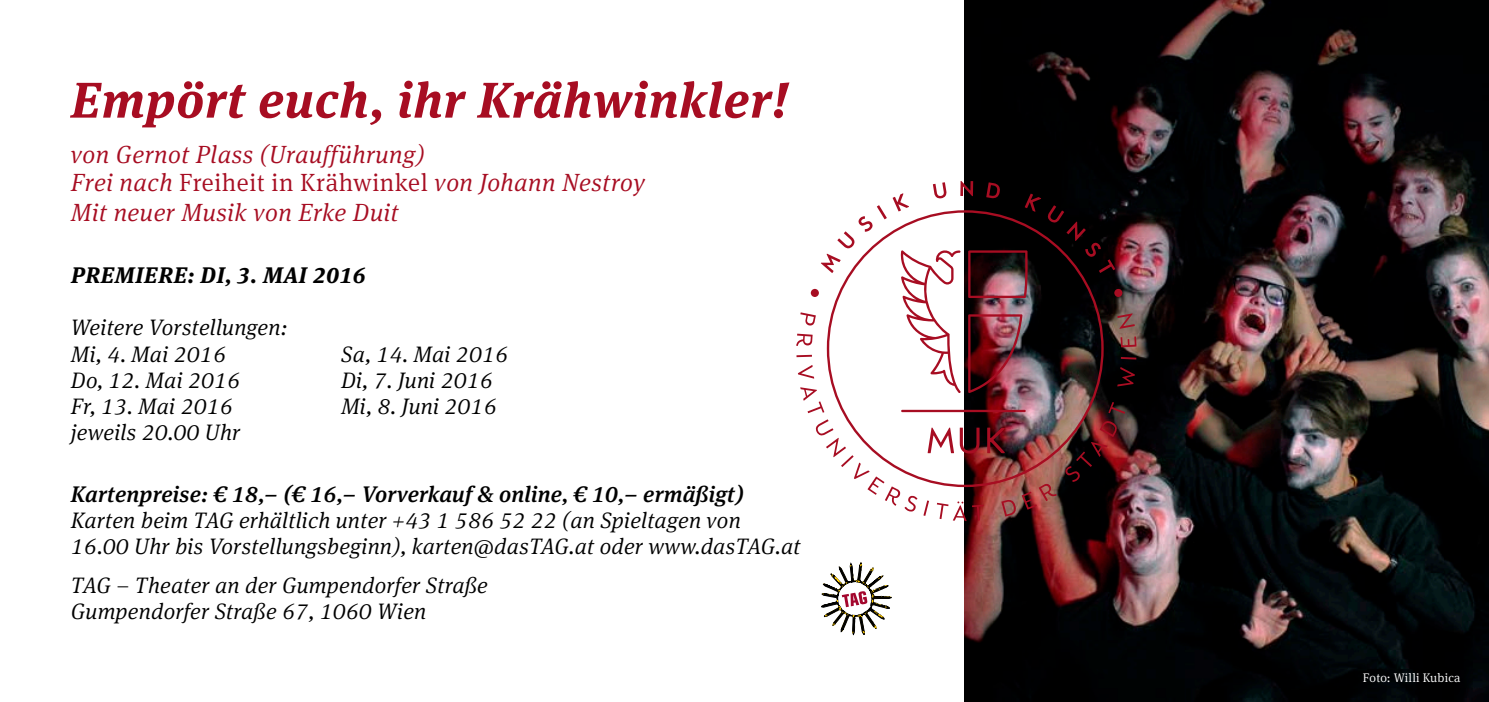
<style>
.page{position:relative;width:1489px;height:702px;background:#fff}
.page>*{position:absolute;margin:0;border:0;box-sizing:border-box;transform-origin:0 0}
.t1{font:italic 700 50px "Meta Serif Pro";letter-spacing:.02em;color:#a70d22}
.t2{font:italic 300 25px/29.5px "Meta Serif Pro";letter-spacing:.02em;color:#a70d22}
.t3{font:italic 300 22.5px/26.2px "Meta Serif Pro";letter-spacing:.01em;color:#000}
.t4{font:italic 500 22.5px "Meta Serif Pro";letter-spacing:.01em;color:#000}
.t5{font:italic 700 22.5px "Meta Serif Pro";letter-spacing:.03em;color:#000}
.t6{font:300 12.5px "Meta Serif Pro";letter-spacing:.015em;color:#fff}
.s1{font-style:normal}
</style>
<div class="page">
<img style="left:964px;top:0;width:524px;height:702px">
<img style="left:826px;top:210px;width:277px;height:277px">
<svg style="left:800px;top:312px;width:15px;height:13px"></svg>
<svg style="left:796px;top:333px;width:16px;height:13px"></svg>
<svg style="left:796px;top:355px;width:16px;height:2px"></svg>
<svg style="left:797px;top:365px;width:17px;height:13px"></svg>
<svg style="left:800px;top:387px;width:24px;height:26px"></svg>
<svg style="left:815px;top:419px;width:31px;height:38px"></svg>
<svg style="left:841px;top:455px;width:12px;height:12px"></svg>
<svg style="left:853px;top:462px;width:64px;height:49px"></svg>
<svg style="left:923px;top:500px;width:6px;height:16px"></svg>
<svg style="left:937px;top:501px;width:46px;height:20px"></svg>
<svg style="left:1001px;top:483px;width:55px;height:33px;background:#954945"></svg>
<svg style="left:1065px;top:421px;width:51px;height:61px;background:#471819"></svg>
<svg style="left:1108px;top:402px;width:17px;height:12px"></svg>
<svg style="left:1117px;top:367px;width:17px;height:19px"></svg>
<svg style="left:1120px;top:357px;width:16px;height:2px"></svg>
<svg style="left:1120px;top:336px;width:16px;height:11px"></svg>
<svg style="left:1117px;top:313px;width:17px;height:16px"></svg>
<div style="left:810px;top:289px;width:8px;height:8px;background:#a70d22;border-radius:50%"></div>
<div style="left:1114px;top:289px;width:8px;height:8px;background:#a70d22;border-radius:50%"></div>
<svg style="left:820px;top:254px;width:20px;height:19px"></svg>
<svg style="left:837px;top:205px;width:49px;height:43px"></svg>
<svg style="left:932px;top:182px;width:14px;height:16px"></svg>
<svg style="left:960px;top:181px;width:13px;height:15px"></svg>
<svg style="left:986px;top:182px;width:14px;height:16px"></svg>
<svg style="left:1047px;top:205px;width:68px;height:68px;background:#110104"></svg>
<svg style="left:892px;top:193px;width:17px;height:18px"></svg>
<svg style="left:1024px;top:194px;width:17px;height:18px"></svg>
<svg style="left:821px;top:562px;width:71px;height:73px"></svg>
<h1 class="t1" style="left:71px;top:60px;width:718px">Empört euch, ihr Krähwinkler!</h1>
<p class="t2" style="left:71px;top:138px;width:575px">von Gernot Plass (Uraufführung)<br>Frei nach <span class="s1">Freiheit in Krähwinkel</span> von Johann Nestroy<br>Mit neuer Musik von Erke Duit</p>
<p class="t5" style="left:71px;top:257px;width:296px">Premiere: Di, 3. Mai 2016</p>
<p class="t3" style="left:71px;top:313px;width:218px">Weitere Vorstellungen:<br>Mi, 4. Mai 2016</p>
<p class="t3" style="left:341px;top:339px;width:168px">Sa, 14. Mai 2016</p>
<p class="t3" style="left:71px;top:366px;width:171px">Do, 12. Mai 2016</p>
<p class="t3" style="left:341px;top:366px;width:153px">Di, 7. Juni 2016</p>
<p class="t3" style="left:71px;top:392px;width:163px">Fr, 13. Mai 2016</p>
<p class="t3" style="left:341px;top:392px;width:157px">Mi, 8. Juni 2016</p>
<p class="t3" style="left:71px;top:418px;width:171px">jeweils 20.00 Uhr</p>
<p class="t4" style="left:71px;top:476px;width:674px">Kartenpreise: € 18,– (€ 16,– Vorverkauf &amp; online, € 10,– ermäßigt)</p>
<p class="t3" style="left:71px;top:506px;width:731px">Karten beim TAG erhältlich unter +43 1 586 52 22 (an Spieltagen von<br>16.00 Uhr bis Vorstellungsbeginn), karten@dasTAG.at oder www.dasTAG.at</p>
<p class="t3" style="left:71px;top:571px;width:418px">TAG <span class="s1">–</span> Theater an der Gumpendorfer Straße<br>Gumpendorfer Straße 67, 1060 Wien</p>
<p class="t6" style="left:1362px;top:668px;width:99px">Foto: Willi Kubica</p>
</div>
